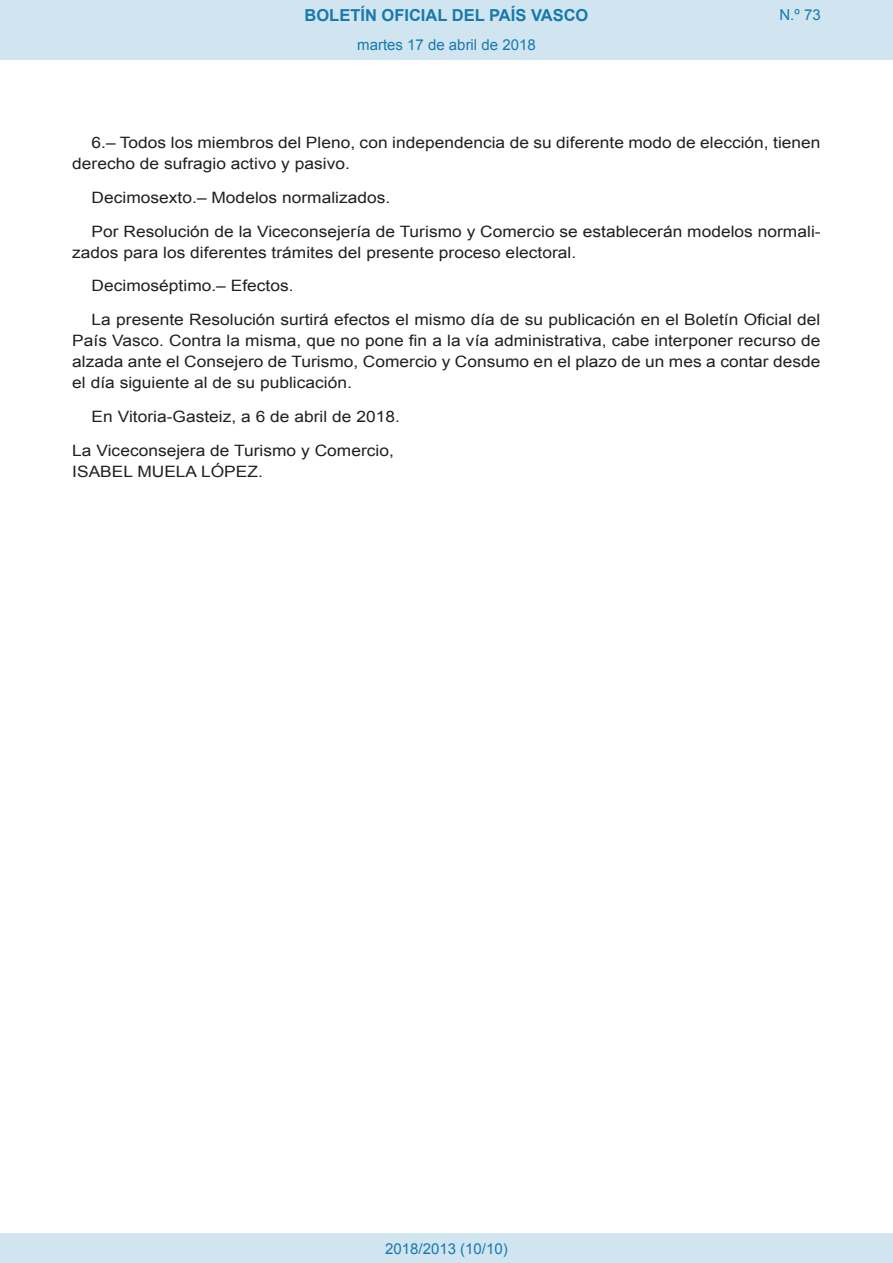
<style>
.page{position:relative;width:893px;height:1263px;background:#fff}
.page>*{position:absolute;margin:0;border:0;box-sizing:border-box;transform-origin:0 0}
.t1{font:700 16.5px "Arial";color:#1879ad}
.BOPVDetalle{font:15.6px/21px "Arial";color:#231f20;scale:1.11 1}
.BOPVFirmaLugFec{font:15.6px "Arial";color:#231f20;scale:1.11 1}
.BOPVFirmaPuesto{font:15.6px "Arial";color:#231f20;scale:1.11 1}
.BOPVFirmaNombre{font:15.6px "Arial";color:#231f20;scale:1.11 1}
.Paginacion_Centro{font:15px "Arial";color:#1879ad}
</style>
<div class="page">
<div style="left:0;top:0;width:893px;height:60px;background:#d0e5f0"></div>
<div style="left:0;top:1233px;width:893px;height:30px;background:#d0e5f0"></div>
<p class="t1" style="left:305px;top:4px;width:285px">BOLETÍN OFICIAL DEL PAÍS VASCO</p>
<p class="Paginacion_Centro" style="left:357px;top:35px;width:180px">martes 17 de abril de 2018</p>
<p class="Paginacion_Centro" style="left:779px;top:5px;width:43px">N.º 73</p>
<p class="BOPVDetalle" style="left:72px;top:132px;width:676px;text-indent:19px">6.– Todos los miembros del Pleno, con independencia de su diferente modo de elección, tienen derecho de sufragio activo y pasivo.</p>
<p class="BOPVDetalle" style="left:92px;top:187px;width:271px">Decimosexto.– Modelos normalizados.</p>
<p class="BOPVDetalle" style="left:72px;top:221px;width:676px;text-indent:19px">Por Resolución de la Viceconsejería de Turismo y Comercio se establecerán modelos normali&shy;zados para los diferentes trámites del presente proceso electoral.</p>
<p class="BOPVDetalle" style="left:92px;top:276px;width:184px">Decimoséptimo.– Efectos.</p>
<p class="BOPVDetalle" style="left:72px;top:309px;width:676px;text-align:justify;text-indent:19px">La presente Resolución surtirá efectos el mismo día de su publicación en el Boletín Oficial del País Vasco. Contra la misma, que no pone fin a la vía administrativa, cabe interponer recurso de alzada ante el Consejero de Turismo, Comercio y Consumo en el plazo de un mes a contar desde el día siguiente al de su publicación.</p>
<p class="BOPVFirmaLugFec" style="left:92px;top:406px;width:279px">En Vitoria-Gasteiz, a 6 de abril de 2018.</p>
<p class="BOPVFirmaPuesto" style="left:72px;top:440px;width:291px">La Viceconsejera de Turismo y Comercio,</p>
<p class="BOPVFirmaNombre" style="left:72px;top:461px;width:173px">ISABEL MUELA LÓPEZ.</p>
<p class="Paginacion_Centro" style="left:385px;top:1238px;width:124px">2018/2013 (10/10)</p>
</div>
